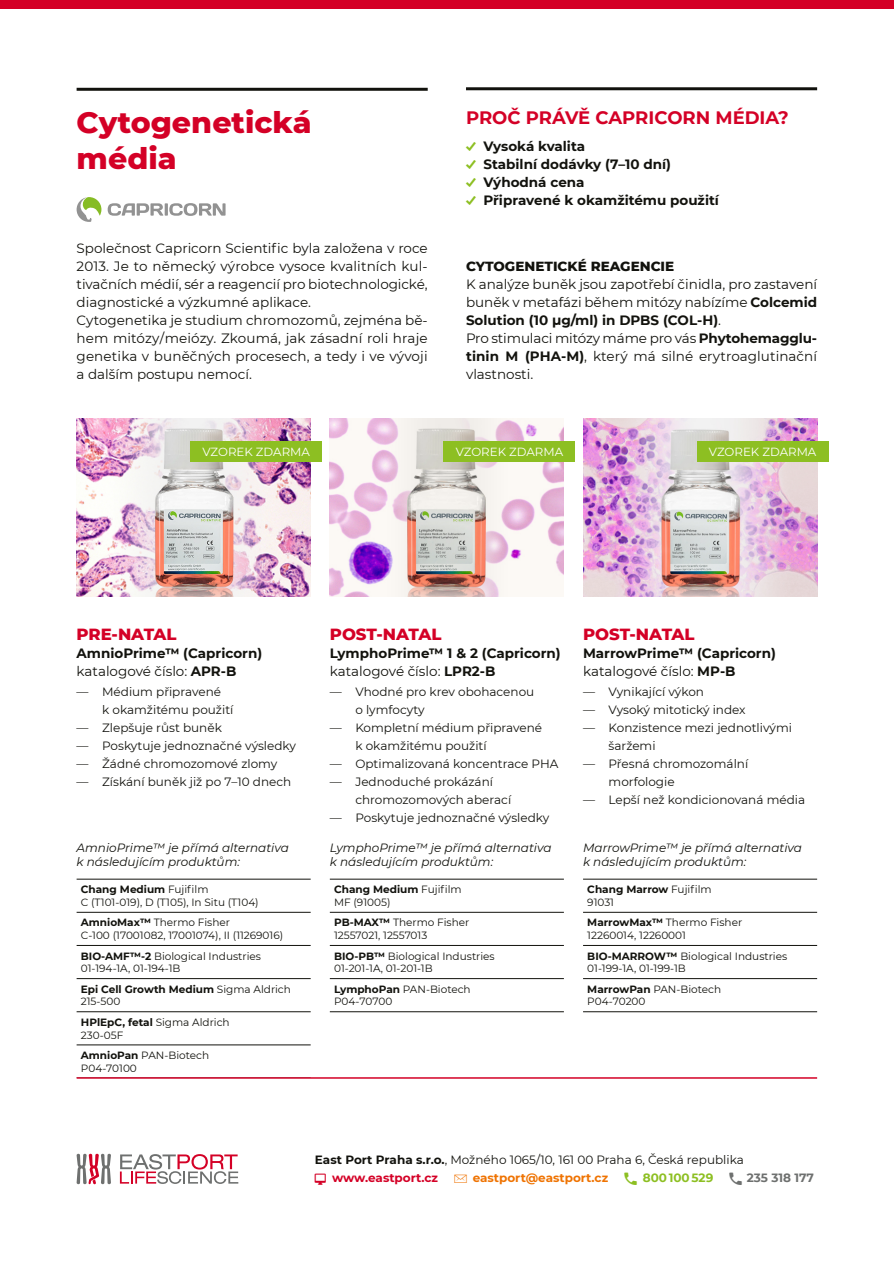
<style>
.page{position:relative;width:894px;height:1263px;background:#fff}
.page>*{position:absolute;margin:0;border:0;box-sizing:border-box;transform-origin:0 0}
.t1{font:800 30px/36px "Montserrat";color:#d40026}
.t2{font:700 18px "Montserrat";color:#d40026}
.t3{font:800 16.5px "Montserrat";color:#d40026}
.t4{font:13.5px/18px "Montserrat";color:#12120d}
.t5{font:700 13.5px/18px "Montserrat";color:#12120d}
.t6{font:800 13.5px "Montserrat";color:#12120d}
.t7{font:12px/18px "Montserrat";color:#12120d}
.t8{font:italic 12px/14.4px "Montserrat";color:#12120d}
.t9{font:700 12px "Montserrat";color:#ef7302}
.t10{font:700 12px "Montserrat";color:#8dbf22}
.t11{font:700 12px "Montserrat";color:#6e706f}
.t12{font:11.85px "Montserrat";color:#fff}
.t13{font:10.5px/12.6px "Montserrat";color:#12120d}
.t14{font:700 10.5px/12.6px "Montserrat";color:#12120d}
.s1{font-weight:700}
.s2{font-weight:400}
.s3{font-weight:700;color:#d40026}
</style>
<div class="page">
<hr style="left:77px;top:879px;width:233px;height:1px;background:#12120d">
<hr style="left:77px;top:912px;width:233px;height:1px;background:#12120d">
<hr style="left:77px;top:945px;width:233px;height:1px;background:#12120d">
<hr style="left:77px;top:978px;width:233px;height:1px;background:#12120d">
<hr style="left:77px;top:1011px;width:233px;height:1px;background:#12120d">
<hr style="left:77px;top:1045px;width:233px;height:1px;background:#12120d">
<img style="left:77px;top:418px;width:233px;height:179px">
<div style="left:329px;top:418px;width:234px;height:179px;background:#f9f4eb;opacity:.5"></div>
<img style="left:583px;top:418px;width:233px;height:179px">
<svg style="left:120px;top:1154px;width:118px;height:30px"></svg>
<svg style="left:76px;top:1154px;width:35px;height:30px"></svg>
<div style="left:0;top:0;width:893px;height:9px;background:#d40026"></div>
<hr style="left:77px;top:88px;width:350px;height:3px;background:#12120d">
<hr style="left:466px;top:87px;width:350px;height:3px;background:#12120d">
<svg style="left:77px;top:197px;width:24px;height:25px"></svg>
<svg style="left:108px;top:203px;width:117px;height:13px"></svg>
<hr style="left:77px;top:1077px;width:739px;height:2px;background:#d40026">
<hr style="left:330px;top:879px;width:233px;height:1px;background:#12120d">
<hr style="left:330px;top:912px;width:233px;height:1px;background:#12120d">
<hr style="left:330px;top:945px;width:233px;height:1px;background:#12120d">
<hr style="left:330px;top:978px;width:233px;height:1px;background:#12120d">
<hr style="left:330px;top:1011px;width:233px;height:1px;background:#12120d">
<hr style="left:583px;top:879px;width:233px;height:1px;background:#12120d">
<hr style="left:583px;top:912px;width:233px;height:1px;background:#12120d">
<hr style="left:583px;top:945px;width:233px;height:1px;background:#12120d">
<hr style="left:583px;top:978px;width:233px;height:1px;background:#12120d">
<hr style="left:583px;top:1011px;width:233px;height:1px;background:#12120d">
<div style="left:696px;top:441px;width:132px;height:21px;background:#8dbf22"></div>
<div style="left:443px;top:441px;width:132px;height:21px;background:#8dbf22"></div>
<div style="left:190px;top:441px;width:132px;height:21px;background:#8dbf22"></div>
<h1 class="t1" style="left:77px;top:104px;width:236px">Cytogenetická média</h1>
<p class="t4" style="left:77px;top:239px;width:352px">Společnost Capricorn Scientific byla založena v roce 2013. Je to německý výrobce vysoce kvalitních kul‐ tivačních médií, sér a reagencií pro biotechnologické, diagnostické a výzkumné aplikace.<br>Cytogenetika je studium chromozomů, zejména bě‐ hem mitózy/meiózy. Zkoumá, jak zásadní roli hraje genetika v buněčných procesech, a tedy i ve vývoji a dalším postupu nemocí.</p>
<h2 class="t2" style="left:466px;top:107px;width:324px">PROČ PRÁVĚ CAPRICORN MÉDIA?</h2>
<p class="t5" style="left:483px;top:137px;width:237px">Vysoká kvalita<br>Stabilní dodávky (7–10 dní)<br>Výhodná cena<br>Připravené k okamžitému použití</p>
<p class="t6" style="left:466px;top:258px;width:210px">CYTOGENETICKÉ REAGENCIE</p>
<p class="t4" style="left:466px;top:275px;width:352px">K analýze buněk jsou zapotřebí činidla, pro zastavení buněk v metafázi během mitózy nabízíme <span class="s1">Colcemid Solution (10 µg/ml) in DPBS (COL-H)</span>.<br>Pro stimulaci mitózy máme pro vás <span class="s1">Phytohemagglu‐ tinin M (PHA-M)</span>, který má silné erytroaglutinační vlastnosti.</p>
<p class="t12" style="left:202px;top:444px;width:109px">VZOREK ZDARMA</p>
<p class="t12" style="left:455px;top:444px;width:109px">VZOREK ZDARMA</p>
<p class="t12" style="left:708px;top:444px;width:109px">VZOREK ZDARMA</p>
<p class="t3" style="left:77px;top:624px;width:101px">PRE-NATAL</p>
<p class="t5" style="left:77px;top:644px;width:187px">AmnioPrime™ (Capricorn) <span class="s2">katalogové číslo:</span> APR-B</p>
<p class="t7" style="left:102px;top:682px;width:133px;text-indent:-26px">— Médium připravené<br>k okamžitému použití</p>
<p class="t7" style="left:77px;top:718px;width:147px">— Zlepšuje růst buněk</p>
<p class="t7" style="left:77px;top:736px;width:221px">— Poskytuje jednoznačné výsledky</p>
<p class="t7" style="left:77px;top:754px;width:202px">— Žádné chromozomové zlomy</p>
<p class="t7" style="left:77px;top:772px;width:216px">— Získání buněk již po 7–10 dnech</p>
<p class="t3" style="left:330px;top:624px;width:113px">POST-NATAL</p>
<p class="t5" style="left:330px;top:644px;width:232px">LymphoPrime™ 1 &amp; 2 (Capricorn) <span class="s2">katalogové číslo:</span> LPR2-B</p>
<p class="t7" style="left:355px;top:682px;width:180px;text-indent:-26px">— Vhodné pro krev obohacenou o lymfocyty</p>
<p class="t7" style="left:355px;top:718px;width:188px;text-indent:-26px">— Kompletní médium připravené k okamžitému použití</p>
<p class="t7" style="left:330px;top:754px;width:230px">— Optimalizovaná koncentrace PHA</p>
<p class="t7" style="left:355px;top:772px;width:157px;text-indent:-26px">— Jednoduché prokázání chromozomových aberací</p>
<p class="t7" style="left:330px;top:808px;width:221px">— Poskytuje jednoznačné výsledky</p>
<p class="t3" style="left:583px;top:624px;width:113px">POST-NATAL</p>
<p class="t5" style="left:583px;top:644px;width:194px">MarrowPrime™ (Capricorn) <span class="s2">katalogové číslo:</span> MP-B</p>
<p class="t7" style="left:583px;top:682px;width:122px">— Vynikající výkon</p>
<p class="t7" style="left:583px;top:700px;width:164px">— Vysoký mitotický index</p>
<p class="t7" style="left:608px;top:718px;width:185px;text-indent:-26px">— Konzistence mezi jednotlivými šaržemi</p>
<p class="t7" style="left:608px;top:754px;width:141px;text-indent:-26px">— Přesná chromozomální morfologie</p>
<p class="t7" style="left:583px;top:790px;width:223px">— Lepší než kondicionovaná média</p>
<p class="t8" style="left:77px;top:840px;width:214px">AmnioPrime™ je přímá alternativa k následujícím produktům:</p>
<p class="t8" style="left:330px;top:840px;width:223px">LymphoPrime™ je přímá alternativa k následujícím produktům:</p>
<p class="t8" style="left:583px;top:840px;width:220px">MarrowPrime™ je přímá alternativa k následujícím produktům:</p>
<p class="t13" style="left:81px;top:883px;width:179px"><span class="s1">Chang Medium</span> Fujifilm<br>C (T101-019), D (T105), In Situ (T104)</p>
<p class="t13" style="left:81px;top:916px;width:204px"><span class="s1">AmnioMax™</span> Thermo Fisher<br>C-100 (17001082, 17001074), II (11269016)</p>
<p class="t13" style="left:81px;top:949px;width:181px"><span class="s1">BIO-AMF™-2</span> Biological Industries<br>01-194-1A, 01-194-1B</p>
<p class="t14" style="left:81px;top:983px;width:211px">Epi Cell Growth Medium <span class="s2">Sigma Aldrich<br>215-500</span></p>
<p class="t13" style="left:81px;top:1016px;width:150px"><span class="s1">HPlEpC, fetal</span> Sigma Aldrich<br>230-05F</p>
<p class="t13" style="left:81px;top:1049px;width:130px"><span class="s1">AmnioPan</span> PAN-Biotech<br>P04-70100</p>
<p class="t13" style="left:334px;top:883px;width:129px"><span class="s1">Chang Medium</span> Fujifilm<br>MF (91005)</p>
<p class="t13" style="left:334px;top:916px;width:137px"><span class="s1">PB-MAX™</span> Thermo Fisher<br>12557021, 12557013</p>
<p class="t13" style="left:334px;top:949px;width:162px"><span class="s1">BIO-PB™</span> Biological Industries<br>01-201-1A, 01-201-1B</p>
<p class="t13" style="left:334px;top:983px;width:138px"><span class="s1">LymphoPan</span> PAN-Biotech<br>P04-70700</p>
<p class="t13" style="left:587px;top:883px;width:126px"><span class="s1">Chang Marrow</span> Fujifilm<br>91031</p>
<p class="t13" style="left:587px;top:916px;width:156px"><span class="s1">MarrowMax™</span> Thermo Fisher<br>12260014, 12260001</p>
<p class="t13" style="left:587px;top:949px;width:201px"><span class="s1">BIO-MARROW™</span> Biological Industries<br>01-199-1A, 01-199-1B</p>
<p class="t13" style="left:587px;top:983px;width:135px"><span class="s1">MarrowPan</span> PAN-Biotech<br>P04-70200</p>
<p class="t7" style="left:332px;top:1151px;width:413px;text-indent:-17px"><span class="s1">East Port Praha s.r.o.</span>, Možného 1065/10, 161 00 Praha 6, Česká republika <span class="s3">www.eastport.cz</span></p>
<p class="t9" style="left:472px;top:1171px;width:137px">eastport@eastport.cz</p>
<p class="t10" style="left:642px;top:1171px;width:72px">800 100 529</p>
<p class="t11" style="left:746px;top:1171px;width:69px">235 318 177</p>
</div>
